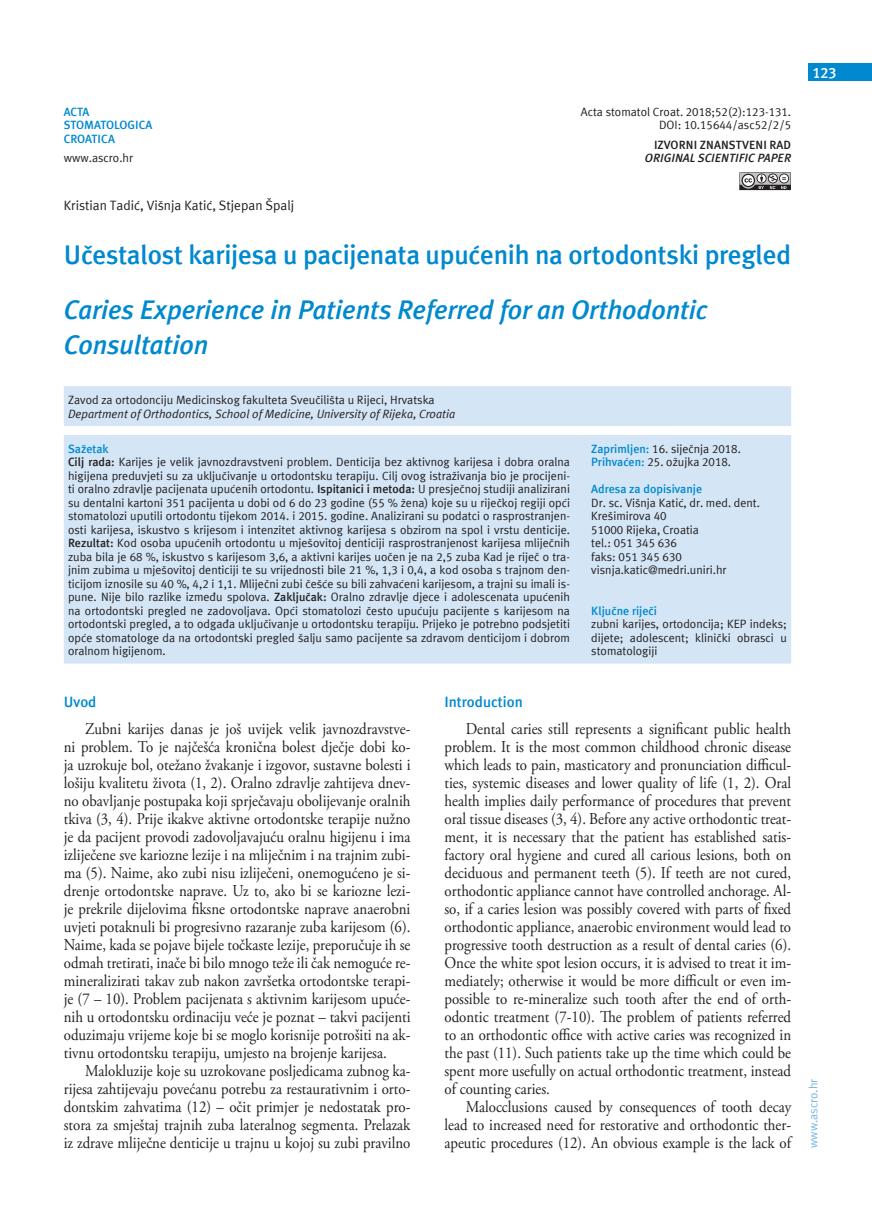
<style>
.page{position:relative;width:872px;height:1212px;background:#fff}
.page>*{position:absolute;margin:0;border:0;box-sizing:border-box;transform-origin:0 0}
.t1{font:italic 700 27px/36px "Meta ASC";letter-spacing:-.005em;color:#0089cf}
.t2{font:700 27px "Meta ASC";letter-spacing:-.01em;color:#0089cf}
.t3{font:16.5px/18px "Adobe Garamond Pro";color:#231f20;text-align:justify;scale:.9 1}
.t4{font:700 15px "Meta ASC";color:#0089cf}
.t5{font:700 15px "Meta ASC";color:#fff}
.t6{font:13.5px "Meta ASC";color:#231f20}
.t7{font:12px/13.5px "Meta ASC";color:#231f20}
.t8{font:italic 12px "Meta ASC";color:#231f20}
.t9{font:700 12px/13.5px "Meta ASC";color:#0089cf}
.t10{font:italic 700 12px "Meta ASC";letter-spacing:.005em;color:#231f20}
.t11{font:700 12px "Meta ASC";letter-spacing:.005em;color:#231f20}
.t12{font:12px "Meta ASC";color:#77b6e4}
.s1{font-weight:700;color:#0089cf}
.s2{font-weight:700}
</style>
<div class="page">
<div style="left:808px;top:64px;width:64px;height:17px;background:#0089cf"></div>
<div style="left:64px;top:386px;width:727px;height:278px;background:#d4e6f6"></div>
<div style="left:64px;top:426px;width:727px;height:9px;background:#fff"></div>
<svg style="left:739px;top:172px;width:52px;height:18px"></svg>
<p class="t9" style="left:64px;top:105px;width:90px">ACTA<br>STOMATOLOGICA<br>CROATICA</p>
<p class="t7" style="left:64px;top:151px;width:71px">www.ascro.hr</p>
<p class="t7" style="left:581px;top:105px;width:212px;text-align:right">Acta stomatol Croat. 2018;52(2):123-131.<br>DOI: 10.15644/asc52/2/5</p>
<p class="t11" style="left:654px;top:138px;width:139px">IZVORNI ZNANSTVENI RAD</p>
<p class="t10" style="left:645px;top:151px;width:148px">ORIGINAL SCIENTIFIC PAPER</p>
<p class="t6" style="left:64px;top:198px;width:232px">Kristian Tadić, Višnja Katić, Stjepan Špalj</p>
<h1 class="t2" style="left:64px;top:239px;width:729px">Učestalost karijesa u pacijenata upućenih na ortodontski pregled</h1>
<h1 class="t1" style="left:64px;top:291px;width:645px">Caries Experience in Patients Referred for an Orthodontic<br>Consultation</h1>
<p class="t5" style="left:812px;top:64px;width:26px">123</p>
<p class="t7" style="left:68px;top:393px;width:368px">Zavod za ortodonciju Medicinskog fakulteta Sveučilišta u Rijeci, Hrvatska</p>
<p class="t8" style="left:68px;top:406px;width:389px">Department of Orthodontics, School of Medicine, University of Rijeka, Croatia</p>
<p class="t7" style="left:68px;top:441px;width:503px"><span class="s1">Sažetak<br></span><span class="s2">Cilj rada:</span> Karijes je velik javnozdravstveni problem. Denticija bez aktivnog karijesa i dobra oralna higijena preduvjeti su za uključivanje u ortodontsku terapiju. Cilj ovog istraživanja bio je procijeni&shy;ti oralno zdravlje pacijenata upućenih ortodontu. <span class="s2">Ispitanici i metoda:</span> U presječnoj studiji analizirani su dentalni kartoni 351 pacijenta u dobi od 6 do 23 godine (55 % žena) koje su u riječkoj regiji opći stomatolozi uputili ortodontu tijekom 2014. i 2015. godine. Analizirani su podatci o rasprostranjen&shy;osti karijesa, iskustvo s krijesom i intenzitet aktivnog karijesa s obzirom na spol i vrstu denticije.<br><span class="s2">Rezultat:</span> Kod osoba upućenih ortodontu u mješovitoj denticiji rasprostranjenost karijesa mliječnih zuba bila je 68 %, iskustvo s karijesom 3,6, a aktivni karijes uočen je na 2,5 zuba Kad je riječ o tra&shy;jnim zubima u mješovitoj denticiji te su vrijednosti bile 21 %, 1,3 i 0,4, a kod osoba s trajnom den&shy;ticijom iznosile su 40 %, 4,2 i 1,1. Mliječni zubi češće su bili zahvaćeni karijesom, a trajni su imali is&shy;pune. Nije bilo razlike između spolova. <span class="s2">Zaključak:</span> Oralno zdravlje djece i adolescenata upućenih na ortodontski pregled ne zadovoljava. Opći stomatolozi često upućuju pacijente s karijesom na ortodontski pregled, a to odgađa uključivanje u ortodontsku terapiju. Prijeko je potrebno podsjetiti opće stomatologe da na ortodontski pregled šalju samo pacijente sa zdravom denticijom i dobrom oralnom higijenom.</p>
<p class="t7" style="left:591px;top:441px;width:151px"><span class="s1">Zaprimljen:</span> 16. siječnja 2018.<br><span class="s1">Prihvaćen:</span> 25. ožujka 2018.</p>
<p class="t9" style="left:591px;top:482px;width:112px">Adresa za dopisivanje</p>
<p class="t7" style="left:591px;top:495px;width:170px">Dr. sc. Višnja Katić, dr. med. dent.<br>Krešimirova 40<br>51000 Rijeka, Croatia<br>tel.: 051 345 636<br>faks: 051 345 630 visnja.katic@medri.uniri.hr</p>
<p class="t9" style="left:591px;top:604px;width:67px">Ključne riječi</p>
<p class="t7" style="left:591px;top:617px;width:197px;text-align:justify">zubni karijes, ortodoncija; KEP indeks; dijete; adolescent; klinički obrasci u stomatologiji</p>
<p class="t4" style="left:64px;top:693px;width:34px">Uvod</p>
<p class="t3" style="left:64px;top:720px;width:387px;text-indent:21px">Zubni karijes danas je još uvijek velik javnozdravstve&shy;ni problem. To je najčešća kronična bolest dječje dobi ko&shy;ja uzrokuje bol, otežano žvakanje i izgovor, sustavne bolesti i lošiju kvalitetu života (1, 2). Oralno zdravlje zahtijeva dnev&shy;no obavljanje postupaka koji sprječavaju obolijevanje oralnih tkiva (3, 4). Prije ikakve aktivne ortodontske terapije nužno je da pacijent provodi zadovoljavajuću oralnu higijenu i ima izliječene sve kariozne lezije i na mliječnim i na trajnim zubi&shy;ma (5). Naime, ako zubi nisu izliječeni, onemogućeno je si&shy;drenje ortodontske naprave. Uz to, ako bi se kariozne lezi&shy;je prekrile dijelovima fiksne ortodontske naprave anaerobni uvjeti potaknuli bi progresivno razaranje zuba karijesom (6).<br>Naime, kada se pojave bijele točkaste lezije, preporučuje ih se odmah tretirati, inače bi bilo mnogo teže ili čak nemoguće re&shy;mineralizirati takav zub nakon završetka ortodontske terapi&shy;je (7 – 10). Problem pacijenata s aktivnim karijesom upuće&shy;nih u ortodontsku ordinaciju veće je poznat – takvi pacijenti oduzimaju vrijeme koje bi se moglo korisnije potrošiti na ak&shy;tivnu ortodontsku terapiju, umjesto na brojenje karijesa.</p>
<p class="t3" style="left:64px;top:1062px;width:387px;text-indent:21px">Malokluzije koje su uzrokovane posljedicama zubnog ka&shy;rijesa zahtijevaju povećanu potrebu za restaurativnim i orto&shy;dontskim zahvatima (12) – očit primjer je nedostatak pro&shy;stora za smještaj trajnih zuba lateralnog segmenta. Prelazak iz zdrave mliječne denticije u trajnu u kojoj su zubi pravilno</p>
<p class="t4" style="left:444px;top:693px;width:80px">Introduction</p>
<p class="t3" style="left:444px;top:720px;width:387px;text-indent:21px">Dental caries still represents a significant public health problem. It is the most common childhood chronic disease which leads to pain, masticatory and pronunciation difficul&shy;ties, systemic diseases and lower quality of life (1, 2). Oral health implies daily performance of procedures that prevent oral tissue diseases (3, 4). Before any active orthodontic treat&shy;ment, it is necessary that the patient has established satis&shy;factory oral hygiene and cured all carious lesions, both on deciduous and permanent teeth (5). If teeth are not cured, orthodontic appliance cannot have controlled anchorage. Al&shy;so, if a caries lesion was possibly covered with parts of fixed orthodontic appliance, anaerobic environment would lead to progressive tooth destruction as a result of dental caries (6).<br>Once the white spot lesion occurs, it is advised to treat it im&shy;mediately; otherwise it would be more difficult or even im&shy;possible to re-mineralize such tooth after the end of orth&shy;odontic treatment (7-10). The problem of patients referred to an orthodontic office with active caries was recognized in the past (11). Such patients take up the time which could be spent more usefully on actual orthodontic treatment, instead of counting caries.</p>
<p class="t3" style="left:444px;top:1098px;width:387px;text-indent:21px">Malocclusions caused by consequences of tooth decay lead to increased need for restorative and orthodontic ther&shy;apeutic procedures (12). An obvious example is the lack of</p>
<p class="t12" style="left:806px;top:1148px;width:71px;rotate:-90deg">www.ascro.hr</p>
</div>
